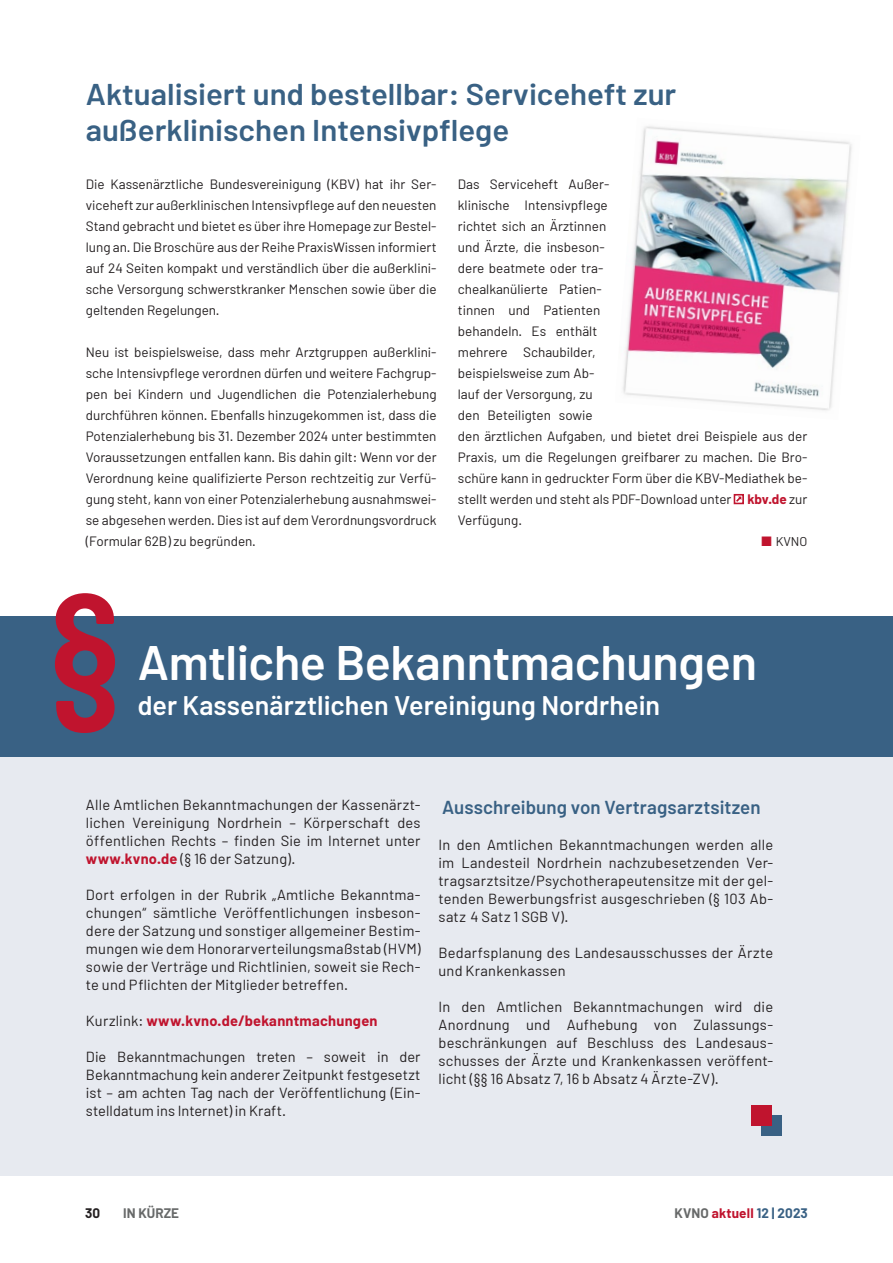
<style>
.page{position:relative;width:893px;height:1263px;background:#fff}
.page>*{position:absolute;margin:0;border:0;box-sizing:border-box;transform-origin:0 0}
.t1{font:600 152.55px "Barlow";color:#c0142e}
.t2{font:600 48.3px "Barlow";letter-spacing:-.005em;color:#fff}
.KVNO_H2_Verordnungsinfos{font:600 30px/36px "Barlow";color:#396184;scale:1.04 1}
.t3{font:600 26.85px "Barlow";color:#fff}
.t4{font:600 18.75px "Barlow";letter-spacing:.005em;color:#396184}
.t5{font:14.7px/18px "Barlow";letter-spacing:.015em;color:#231f20;text-align:justify}
.t6{font:700 14.7px "Barlow";letter-spacing:.015em;color:#c0142e}
.KVNO_p{font:13.5px/21px "Barlow";color:#231f20;text-align:justify}
.t7{font:700 13.5px "Barlow";letter-spacing:.01em;color:#c0142e}
.t8{font:700 13.5px "Barlow";color:#676969}
.t9{font:700 13.5px "Barlow";color:#231f20}
.KVNO_Autor{font:12.75px "Barlow";color:#231f20}
.s1{font-weight:700;color:#c0142e}
.s2{color:#c0142e}
.s3{font-weight:400;color:#231f20}
.s4{color:#676969}
.s5{color:#396184}
</style>
<div class="page">
<div style="left:0;top:672px;width:893px;height:504px;background:#e7eaf0"></div>
<div style="left:0;top:616px;width:893px;height:140px;background:#396184"></div>
<div style="left:761px;top:1115px;width:21px;height:20px;background:#396184"></div>
<div style="left:751px;top:1105px;width:20px;height:20px;background:#c0142e"></div>
<img style="left:623px;top:126px;width:229px;height:285px">
<svg style="left:734px;top:494px;width:10px;height:10px"></svg>
<p class="KVNO_H2_Verordnungsinfos" style="left:86px;top:76px;width:569px">Aktualisiert und bestellbar: Serviceheft zur außerklinischen Intensivpflege</p>
<p class="KVNO_p" style="left:86px;top:173px;width:352px">Die Kassenärztliche Bundesvereinigung (KBV) hat ihr Ser&shy;viceheft zur außerklinischen Intensivpflege auf den neuesten Stand gebracht und bietet es über ihre Homepage zur Bestel&shy;lung an. Die Broschüre aus der Reihe PraxisWissen informiert auf 24 Seiten kompakt und verständlich über die außerklini&shy;sche Versorgung schwerstkranker Menschen sowie über die geltenden Regelungen.</p>
<p class="KVNO_p" style="left:86px;top:341px;width:352px">Neu ist beispielsweise, dass mehr Arztgruppen außerklini&shy;sche Intensivpflege verordnen dürfen und weitere Fachgrup&shy;pen bei Kindern und Jugendlichen die Potenzialerhebung durchführen können. Ebenfalls hinzugekommen ist, dass die Potenzialerhebung bis 31. Dezember 2024 unter bestimmten Voraussetzungen entfallen kann. Bis dahin gilt: Wenn vor der Verordnung keine qualifizierte Person rechtzeitig zur Verfü&shy;gung steht, kann von einer Potenzialerhebung ausnahmswei&shy;se abgesehen werden. Dies ist auf dem Verordnungsvordruck (Formular 62B) zu begründen.</p>
<p class="KVNO_p" style="left:458px;top:173px;width:351px;text-align:left">Das Serviceheft Außer-<br>klinische Intensivpflege<br>richtet sich an Ärztinnen<br>und Ärzte, die insbeson-<br>dere beatmete oder tra-<br>chealkanülierte Patien-<br>tinnen und Patienten<br>behandeln. Es enthält<br>mehrere Schaubilder,<br>beispielsweise zum Ab-<br>lauf der Versorgung, zu<br>den Beteiligten sowie<br>den ärztlichen Aufgaben, und bietet drei Beispiele aus der<br>Praxis, um die Regelungen greifbarer zu machen. Die Bro&shy;schüre kann in gedruckter Form über die KBV-Mediathek be&shy;stellt werden und steht als PDF-Download unter <span class="s1">kbv.de</span> zur<br>Verfügung.</p>
<p class="KVNO_Autor" style="left:761px;top:534px;width:48px"><span class="s2">■</span> KVNO</p>
<p class="t1" style="left:48px;top:552px;width:75px">§</p>
<p class="t2" style="left:138px;top:633px;width:621px">Amtliche Bekanntmachungen</p>
<p class="t3" style="left:138px;top:689px;width:524px">der Kassenärztlichen Vereinigung Nordrhein</p>
<p class="t5" style="left:86px;top:795px;width:336px">Alle Amtlichen Bekanntmachungen der Kassenärzt&shy;lichen Vereinigung Nordrhein – Körperschaft des öffentlichen Rechts – finden Sie im Internet unter <span class="s1">www.kvno.de</span> (§ 16 der Satzung).</p>
<p class="t5" style="left:86px;top:885px;width:336px">Dort erfolgen in der Rubrik „Amtliche Bekanntma&shy;chungen“ sämtliche Veröffentlichungen insbeson&shy;dere der Satzung und sonstiger allgemeiner Bestim&shy;mungen wie dem Honorarverteilungsmaßstab (HVM) sowie der Verträge und Richtlinien, soweit sie Rech&shy;te und Pflichten der Mitglieder betreffen.</p>
<p class="t6" style="left:86px;top:1011px;width:293px"><span class="s3">Kurzlink:</span> www.kvno.de/bekanntmachungen</p>
<p class="t5" style="left:86px;top:1047px;width:336px">Die Bekanntmachungen treten – soweit in der Bekanntmachung kein anderer Zeitpunkt festgesetzt ist – am achten Tag nach der Veröffentlichung (Ein&shy;stelldatum ins Internet) in Kraft.</p>
<p class="t4" style="left:442px;top:795px;width:320px">Ausschreibung von Vertragsarztsitzen</p>
<p class="t5" style="left:439px;top:835px;width:336px">In den Amtlichen Bekanntmachungen werden alle im Landesteil Nordrhein nachzubesetzenden Ver&shy;tragsarztsitze/Psychotherapeutensitze mit der gel&shy;tenden Bewerbungsfrist ausgeschrieben (§ 103 Ab&shy;satz 4 Satz 1 SGB V).</p>
<p class="t5" style="left:439px;top:943px;width:336px">Bedarfsplanung des Landesausschusses der Ärzte und Krankenkassen</p>
<p class="t5" style="left:439px;top:997px;width:336px">In den Amtlichen Bekanntmachungen wird die Anordnung und Aufhebung von Zulassungs&shy;beschränkungen auf Beschluss des Landesaus&shy;schusses der Ärzte und Krankenkassen veröffent&shy;licht (§§ 16 Absatz 7, 16 b Absatz 4 Ärzte-ZV).</p>
<p class="t9" style="left:85px;top:1205px;width:16px">30</p>
<p class="t8" style="left:123px;top:1205px;width:57px">IN KÜRZE</p>
<p class="t7" style="left:674px;top:1205px;width:135px"><span class="s4">KVNO</span> aktuell <span class="s5">12 | 2023</span></p>
</div>
